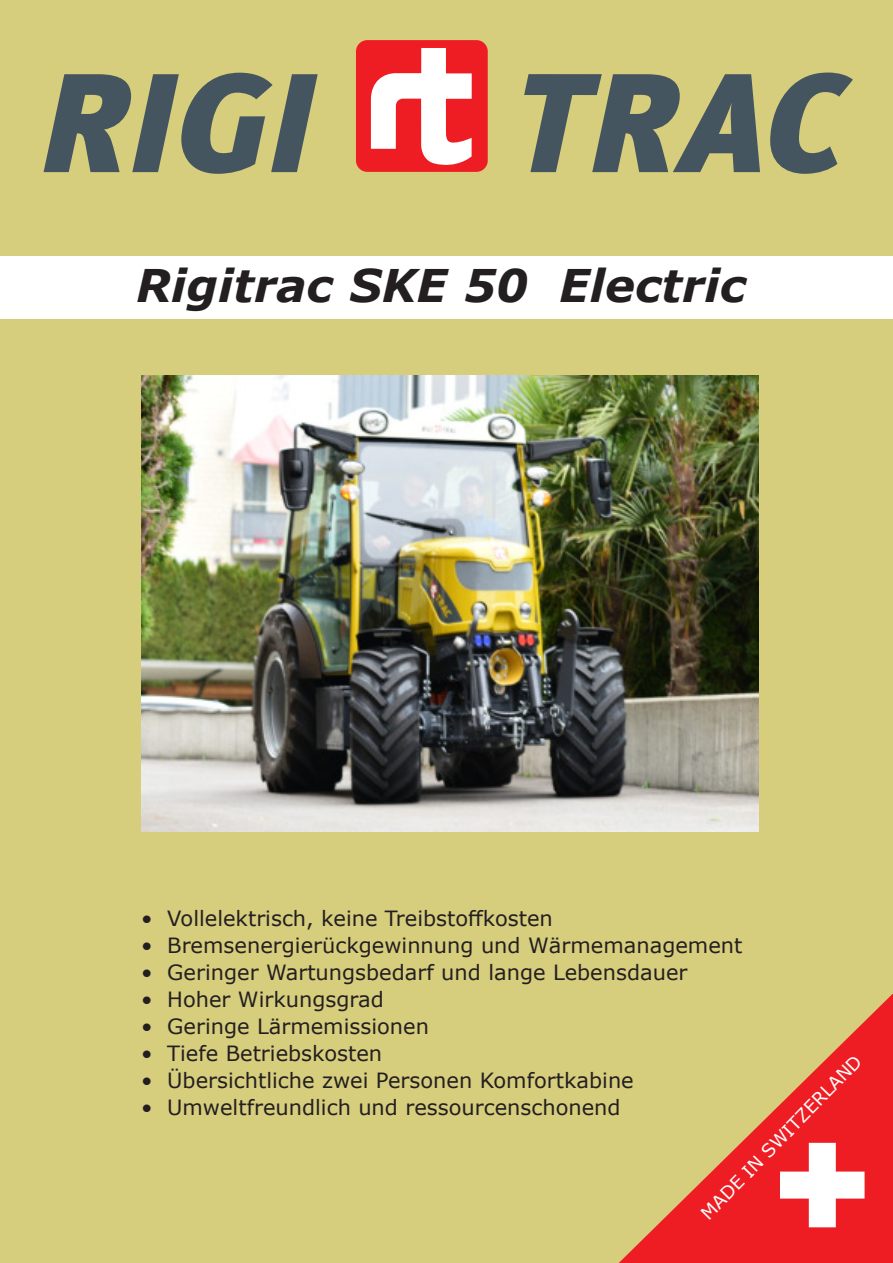
<style>
.page{position:relative;width:893px;height:1263px;background:#d6cd7d}
.page>*{position:absolute;margin:0;border:0;box-sizing:border-box;transform-origin:0 0}
.t1{font:italic 700 45px "Verdana";color:#231f20}
.t2{font:21px "Verdana";color:#231f20}
.t3{font:18px "Verdana";color:#fff}
</style>
<div class="page">
<div style="left:0;top:256px;width:893px;height:62px;background:#fff"></div>
<svg style="left:44px;top:73px;width:274px;height:101px"></svg>
<svg style="left:524px;top:74px;width:236px;height:98px"></svg>
<svg style="left:770px;top:73px;width:83px;height:101px"></svg>
<div style="left:356px;top:40px;width:132px;height:132px;background:#ee1d23;border-radius:11px"></div>
<svg style="left:371px;top:48px;width:101px;height:117px"></svg>
<img style="left:141px;top:375px;width:618px;height:456px">
<svg style="left:619px;top:993px;width:274px;height:270px"></svg>
<div style="left:809px;top:1143px;width:26px;height:83px;background:#fff"></div>
<div style="left:809px;top:1143px;width:27px;height:84px;border:2px solid #fff"></div>
<div style="left:781px;top:1172px;width:83px;height:26px;background:#fff"></div>
<div style="left:780px;top:1171px;width:84px;height:27px;border:2px solid #fff"></div>
<h1 class="t1" style="left:136px;top:268px;width:612px">Rigitrac SKE 50 Electric</h1>
<p class="t2" style="left:141px;top:910px;width:413px">• Vollelektrisch, keine Treibstoffkosten</p>
<p class="t2" style="left:141px;top:937px;width:603px">• Bremsenergierückgewinnung und Wärmemanagement</p>
<p class="t2" style="left:141px;top:964px;width:548px">• Geringer Wartungsbedarf und lange Lebensdauer</p>
<p class="t2" style="left:141px;top:991px;width:244px">• Hoher Wirkungsgrad</p>
<p class="t2" style="left:141px;top:1018px;width:289px">• Geringe Lärmemissionen</p>
<p class="t2" style="left:141px;top:1045px;width:243px">• Tiefe Betriebskosten</p>
<p class="t2" style="left:141px;top:1072px;width:494px">• Übersichtliche zwei Personen Komfortkabine</p>
<p class="t2" style="left:141px;top:1099px;width:481px">• Umweltfreundlich und ressourcenschonend</p>
<p class="t3" style="left:699px;top:1212px;width:223px;rotate:-46deg">MADE IN SWITZERLAND</p>
</div>
